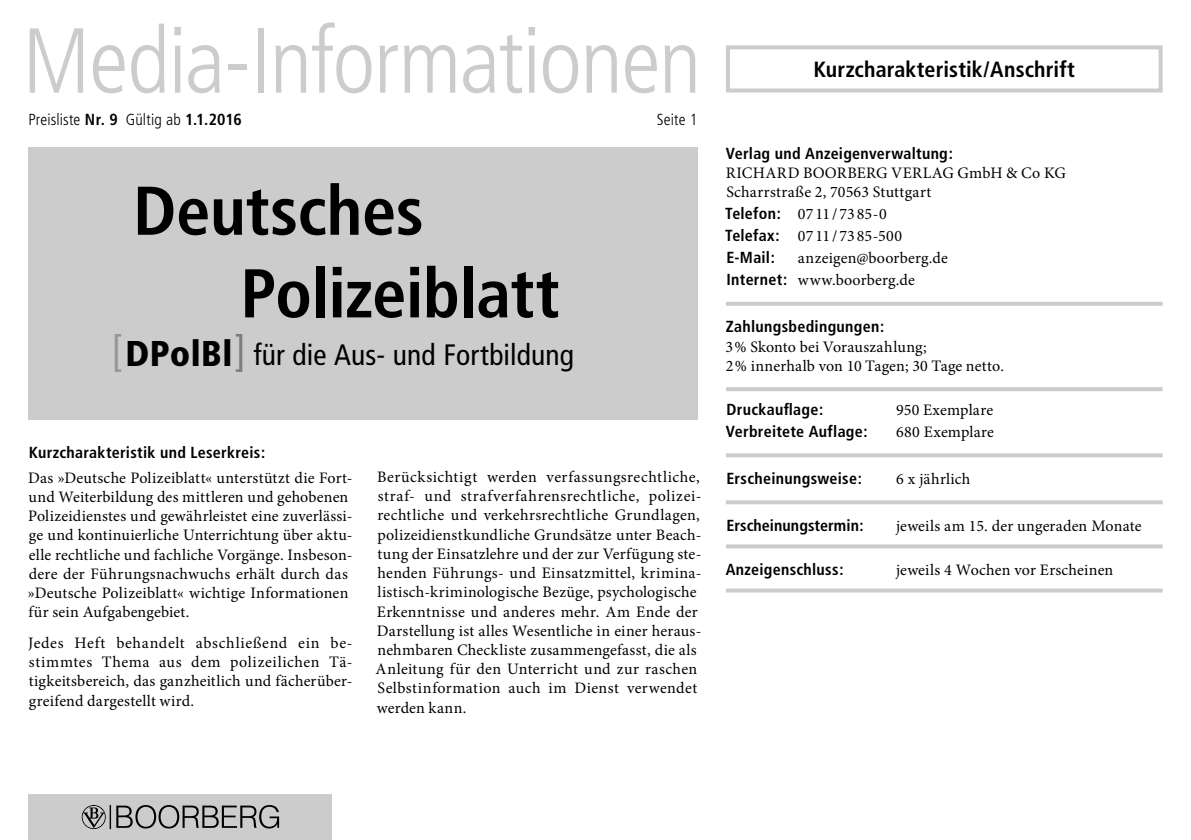
<style>
.page{position:relative;width:1191px;height:840px;background:#fff}
.page>*{position:absolute;margin:0;border:0;box-sizing:border-box;transform-origin:0 0}
.t1{font:300 condensed 92px "Frutiger";letter-spacing:-.02em;color:#ccc}
.t2{font:700 condensed 68.8px/82.6px "Frutiger";letter-spacing:-.01em;color:#000}
.t3{font:900 condensed 35.8px "Frutiger";letter-spacing:.015em;color:#000}
.t4{font:condensed 29.4px "Frutiger";letter-spacing:.005em;color:#000}
.t5{font:700 condensed 22px "Frutiger";letter-spacing:.005em;color:#000}
.t6{font:16px/19.2px "Minion Pro";letter-spacing:.015em;color:#000}
.t7{font:700 condensed 16px "Frutiger";letter-spacing:.015em;color:#000}
.t8{font:300 condensed 16px "Frutiger";letter-spacing:.005em;color:#000}
.s1{font-weight:700}
.s2{font-weight:400;font-size:42.2px;color:#969696}
.s3{font-weight:400;font-size:42.2px;color:#7d7d7d}
.s4{font-family:"Frutiger";font-weight:700;font-stretch:condensed}
</style>
<div class="page">
<div style="left:28px;top:794px;width:304px;height:45px;background:#ccc"></div>
<svg style="left:82px;top:805px;width:197px;height:23px"></svg>
<div style="left:726px;top:45px;width:436px;height:47px;border:4px solid #ccc"></div>
<div style="left:28px;top:147px;width:669px;height:273px;background:#ccc"></div>
<svg style="left:726px;top:301px;width:436px;height:4px;fill:#ccc"></svg>
<hr style="left:726px;top:387px;width:436px;height:4px;background:#ccc">
<svg style="left:726px;top:453px;width:436px;height:4px;background:#d0d0d0"></svg>
<svg style="left:726px;top:500px;width:436px;height:4px;background:#d0d0d0"></svg>
<svg style="left:726px;top:544px;width:436px;height:4px;background:#d1d1d1"></svg>
<svg style="left:726px;top:588px;width:436px;height:4px;background:#d3d3d3"></svg>
<h1 class="t1" style="left:22px;top:9px;width:680px">Media-Informationen</h1>
<p class="t8" style="left:28px;top:110px;width:215px">Preisliste <span class="s1">Nr. 9</span> Gültig ab <span class="s1">1.1.2016</span></p>
<p class="t8" style="left:657px;top:110px;width:42px">Seite 1</p>
<h2 class="t2" style="left:240px;top:169px;width:320px;text-indent:-107px">Deutsches<br>Polizeiblatt</h2>
<h3 class="t3" style="left:111px;top:332px;width:137px"><span class="s2">[</span>DPolBl<span class="s3">]</span></h3>
<h3 class="t4" style="left:253px;top:337px;width:322px">für die Aus- und Fortbildung</h3>
<p class="t7" style="left:29px;top:442px;width:238px">Kurzcharakteristik und Leserkreis:</p>
<p class="t6" style="left:28px;top:468px;width:326px">Das »Deutsche Polizeiblatt« unterstützt die Fort&shy;und Weiterbildung des mittleren und gehobenen Polizeidienstes und gewährleistet eine zuverlässi&shy;ge und kontinuierliche Unterrichtung über aktu&shy;elle rechtliche und fachliche Vorgänge. Insbeson&shy;dere der Führungsnachwuchs erhält durch das »Deutsche Polizeiblatt« wichtige Informationen für sein Aufgabengebiet.</p>
<p class="t6" style="left:28px;top:633px;width:326px;text-align:justify">Jedes Heft behandelt abschließend ein be&shy;stimmtes Thema aus dem polizeilichen Tä&shy;tigkeitsbereich, das ganzheitlich und fächerüber&shy;greifend dargestellt wird.</p>
<p class="t6" style="left:376px;top:467px;width:327px">Berücksichtigt werden verfassungsrechtliche, straf- und strafverfahrensrechtliche, polizei&shy;rechtliche und verkehrsrechtliche Grundlagen, polizeidienstkundliche Grundsätze unter Beach&shy;tung der Einsatzlehre und der zur Verfügung ste&shy;henden Führungs- und Einsatzmittel, krimina&shy;listisch-kriminologische Bezüge, psychologische Erkenntnisse und anderes mehr. Am Ende der Darstellung ist alles Wesentliche in einer heraus&shy;nehmbaren Checkliste zusammengefasst, die als Anleitung für den Unterricht und zur raschen Selbstinformation auch im Dienst verwendet werden kann.</p>
<h3 class="t5" style="left:813px;top:56px;width:263px">Kurzcharakteristik/Anschrift</h3>
<p class="t7" style="left:726px;top:144px;width:229px">Verlag und Anzeigenverwaltung:</p>
<p class="t6" style="left:726px;top:163px;width:341px">RICHARD BOORBERG VERLAG GmbH &amp; Co KG<br>Scharrstraße 2, 70563 Stuttgart</p>
<p class="t6" style="left:725px;top:203px;width:178px;line-height:22px"><span class="s4">Telefon:</span> 0711/7385-0<br><span class="s4">Telefax:</span> 0711/7385-500</p>
<p class="t7" style="left:726px;top:248px;width:50px">E-Mail:</p>
<p class="t6" style="left:726px;top:247px;width:223px;line-height:22px;text-indent:71px">anzeigen@boorberg.de<br><span class="s4">Internet:</span> www.boorberg.de</p>
<p class="t7" style="left:726px;top:317px;width:160px">Zahlungsbedingungen:</p>
<p class="t6" style="left:725px;top:337px;width:280px">3% Skonto bei Vorauszahlung;<br>2% innerhalb von 10 Tagen; 30 Tage netto.</p>
<p class="t7" style="left:726px;top:399px;width:98px">Druckauflage:</p>
<p class="t6" style="left:896px;top:400px;width:99px">950 Exemplare</p>
<p class="t7" style="left:726px;top:421px;width:143px">Verbreitete Auflage:</p>
<p class="t6" style="left:896px;top:422px;width:99px">680 Exemplare</p>
<p class="t7" style="left:726px;top:468px;width:137px">Erscheinungsweise:</p>
<p class="t6" style="left:896px;top:469px;width:76px">6 x jährlich</p>
<p class="t7" style="left:726px;top:515px;width:139px">Erscheinungstermin:</p>
<p class="t6" style="left:896px;top:516px;width:247px">jeweils am 15. der ungeraden Monate</p>
<p class="t7" style="left:725px;top:559px;width:119px">Anzeigenschluss:</p>
<p class="t6" style="left:896px;top:560px;width:219px">jeweils 4 Wochen vor Erscheinen</p>
</div>
